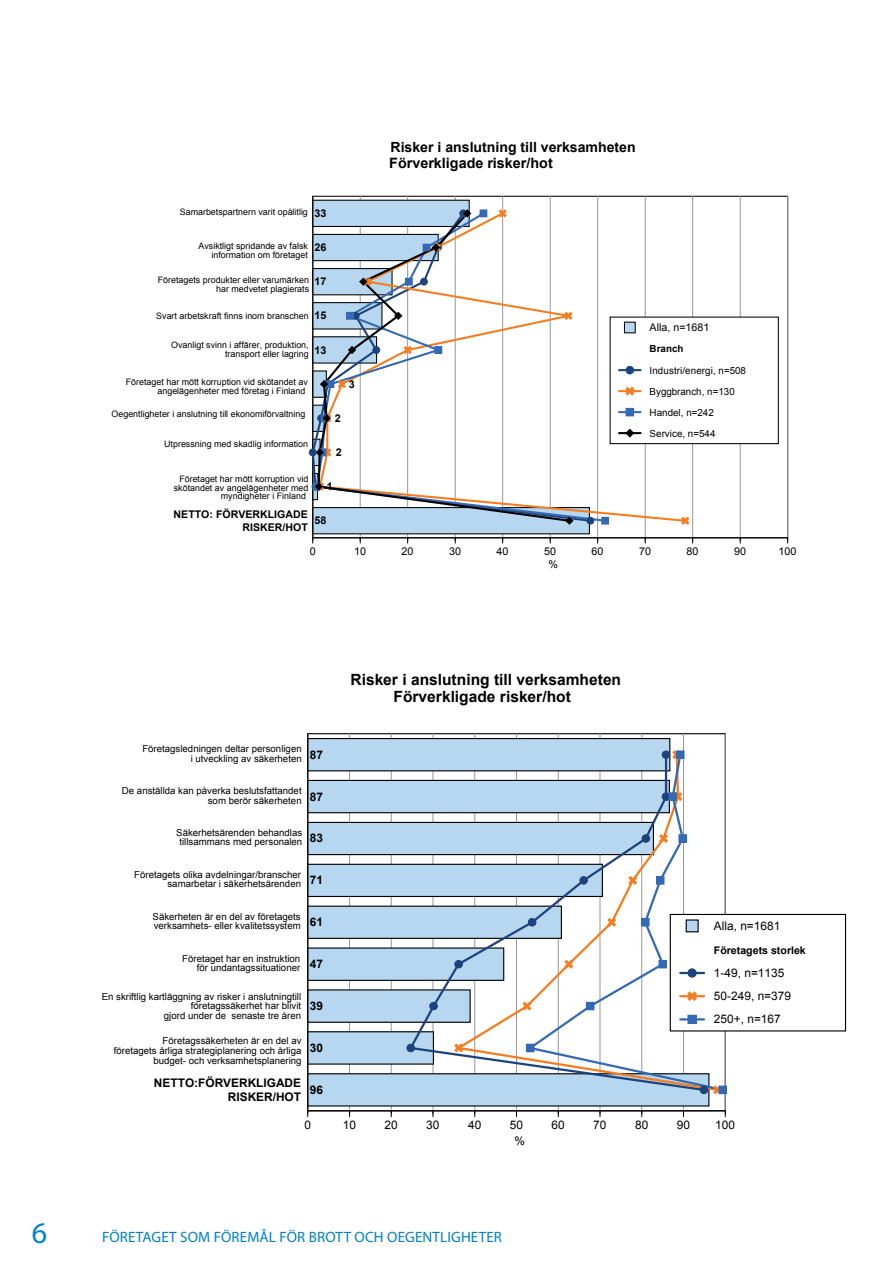
<style>
.page{position:relative;width:893px;height:1263px;background:#fff}
.page>*{position:absolute;margin:0;border:0;box-sizing:border-box;transform-origin:0 0}
.t1{font:30px "Myriad Pro";color:#0080c6}
.t2{font:700 15.45px/17.1px "Arial";color:#010101;text-align:center}
.t3{font:15px "Myriad Pro";letter-spacing:.01em;color:#0080c6}
.t4{font:700 14.25px "Arial";color:#010101}
.t5{font:700 14.1px "Arial";color:#010101}
.t6{font:11.85px/23.2px "Arial";letter-spacing:.005em;color:#010101}
.t7{font:700 11.85px/14.2px "Arial";color:#010101;text-align:right}
.t8{font:10.65px "Arial";letter-spacing:.005em;color:#010101}
.t9{font:700 10.65px "Arial";letter-spacing:.005em;color:#010101}
.t10{font:700 10.5px/12.6px "Arial";color:#010101;text-align:right}
.t11{font:9.75px/21px "Arial";letter-spacing:.005em;color:#000}
.t12{font:9.6px/9.6px "Arial";color:#010101;text-align:right}
.t13{font:8.85px/8.9px "Arial";color:#010101;text-align:right}
.s1{font-weight:700}
.s2{color:#010101}
</style>
<div class="page">
<hr style="left:308px;top:733px;width:417px;height:1px;background:#010101">
<hr style="left:349px;top:734px;width:1px;height:377px;background:#989898">
<hr style="left:391px;top:734px;width:1px;height:377px;background:#989898">
<hr style="left:433px;top:734px;width:1px;height:377px;background:#989898">
<hr style="left:474px;top:734px;width:1px;height:377px;background:#989898">
<hr style="left:516px;top:734px;width:1px;height:377px;background:#989898">
<hr style="left:558px;top:734px;width:1px;height:377px;background:#989898">
<hr style="left:600px;top:734px;width:1px;height:377px;background:#989898">
<hr style="left:641px;top:734px;width:1px;height:377px;background:#989898">
<hr style="left:683px;top:734px;width:1px;height:377px;background:#989898">
<hr style="left:725px;top:734px;width:1px;height:377px;background:#989898">
<div style="left:308px;top:738px;width:362px;height:33px;background:#b7d7f1"></div>
<div style="left:307px;top:738px;width:363px;height:33px;border:1px solid #010101"></div>
<div style="left:308px;top:780px;width:361px;height:33px;background:#b7d7f1"></div>
<div style="left:307px;top:780px;width:363px;height:33px;border:1px solid #010101"></div>
<div style="left:308px;top:822px;width:345px;height:32px;background:#b7d7f1"></div>
<div style="left:307px;top:822px;width:347px;height:33px;border:1px solid #010101"></div>
<div style="left:308px;top:864px;width:294px;height:32px;background:#b7d7f1"></div>
<div style="left:307px;top:864px;width:296px;height:33px;border:1px solid #010101"></div>
<div style="left:308px;top:906px;width:253px;height:32px;background:#b7d7f1"></div>
<div style="left:307px;top:905px;width:255px;height:34px;border:1px solid #010101"></div>
<div style="left:308px;top:948px;width:196px;height:32px;background:#b7d7f1"></div>
<div style="left:307px;top:947px;width:197px;height:34px;border:1px solid #010101"></div>
<div style="left:308px;top:990px;width:162px;height:32px;background:#b7d7f1"></div>
<div style="left:307px;top:989px;width:164px;height:34px;border:1px solid #010101"></div>
<div style="left:308px;top:1032px;width:125px;height:32px;background:#b7d7f1"></div>
<div style="left:307px;top:1031px;width:127px;height:34px;border:1px solid #010101"></div>
<div style="left:308px;top:1074px;width:401px;height:32px;background:#b7d7f1"></div>
<hr style="left:307px;top:734px;width:1px;height:377px;background:#010101">
<hr style="left:308px;top:1110px;width:417px;height:1px;background:#010101">
<div style="left:407px;top:1044px;width:8px;height:8px;border:1px solid #1d437d;border-radius:50%"></div>
<div style="left:719px;top:1086px;width:8px;height:8px;border:1px solid #3469b3"></div>
<div style="left:670px;top:914px;width:175px;height:117px;background:#fff"></div>
<div style="left:670px;top:914px;width:176px;height:117px;border:1px solid #010101"></div>
<svg style="left:408px;top:751px;width:317px;height:343px"></svg>
<hr style="left:680px;top:1018px;width:24px;height:2px;background:#3469b3">
<div style="left:688px;top:1015px;width:8px;height:8px;background:#3469b3"></div>
<hr style="left:313px;top:196px;width:475px;height:1px;background:#010101">
<hr style="left:360px;top:196px;width:1px;height:342px;background:#989898">
<hr style="left:407px;top:196px;width:1px;height:342px;background:#989898">
<hr style="left:455px;top:196px;width:1px;height:342px;background:#989898">
<hr style="left:502px;top:196px;width:1px;height:342px;background:#989898">
<hr style="left:550px;top:196px;width:1px;height:342px;background:#989898">
<hr style="left:597px;top:196px;width:1px;height:342px;background:#989898">
<hr style="left:645px;top:196px;width:1px;height:342px;background:#989898">
<hr style="left:692px;top:196px;width:1px;height:342px;background:#989898">
<hr style="left:740px;top:196px;width:1px;height:342px;background:#989898">
<hr style="left:787px;top:196px;width:1px;height:342px;background:#989898">
<div style="left:313px;top:200px;width:156px;height:26px;background:#b7d7f1"></div>
<div style="left:313px;top:508px;width:276px;height:26px;background:#b7d7f1"></div>
<hr style="left:312px;top:196px;width:1px;height:342px;background:#010101">
<hr style="left:313px;top:537px;width:475px;height:1px;background:#010101">
<div style="left:309px;top:449px;width:7px;height:7px;border:1px solid #1d437d;border-radius:50%"></div>
<div style="left:610px;top:317px;width:168px;height:127px;background:#fff"></div>
<div style="left:610px;top:317px;width:169px;height:127px;border:1px solid #010101"></div>
<svg style="left:310px;top:210px;width:379px;height:314px"></svg>
<p class="t13" style="left:180px;top:207px;width:130px">Samarbetspartnern varit opålitlig</p>
<p class="t9" style="left:314px;top:206px;width:13px">33</p>
<p class="t9" style="left:314px;top:240px;width:13px">26</p>
<p class="t9" style="left:314px;top:274px;width:13px">17</p>
<p class="t9" style="left:314px;top:309px;width:13px">15</p>
<p class="t9" style="left:314px;top:343px;width:13px">13</p>
<p class="t13" style="left:199px;top:242px;width:111px">Avsiktligt spridande av falsk information om företaget</p>
<p class="t13" style="left:158px;top:276px;width:153px">Företagets produkter eller varumärken har medvetet plagierats</p>
<p class="t13" style="left:156px;top:312px;width:154px">Svart arbetskraft finns inom branschen</p>
<p class="t13" style="left:171px;top:341px;width:139px">Ovanligt svinn i affärer, produktion, transport eller lagring</p>
<p class="t13" style="left:126px;top:378px;width:184px">Företaget har mött korruption vid skötandet av angelägenheter med företag i Finland</p>
<p class="t13" style="left:112px;top:409px;width:195px">Oegentligheter i anslutning till ekonomiförvaltning</p>
<p class="t13" style="left:164px;top:440px;width:145px">Utpressning med skadlig information</p>
<p class="t9" style="left:349px;top:377px;width:7px">3</p>
<p class="t9" style="left:335px;top:411px;width:7px">2</p>
<p class="t9" style="left:336px;top:445px;width:7px">2</p>
<p class="t13" style="left:174px;top:474px;width:136px">Företaget har mött korruption vid skötandet av angelägenheter med myndigheter i Finland</p>
<p class="t9" style="left:327px;top:479px;width:7px">1</p>
<p class="t10" style="left:174px;top:508px;width:136px">NETTO: FÖRVERKLIGADE<br>RISKER/HOT</p>
<p class="t9" style="left:314px;top:513px;width:13px">58</p>
<h3 class="t5" style="left:391px;top:138px;width:247px">Risker i anslutning till verksamheten</h3>
<h3 class="t4" style="left:389px;top:153px;width:165px">Förverkligade risker/hot</h3>
<p class="t8" style="left:650px;top:320px;width:61px">Alla, n=1681</p>
<p class="t11" style="left:650px;top:339px;width:98px"><span class="s1">Branch<br></span>Industri/energi<span class="s2">, n=508<br></span>Byggbranch<span class="s2">, n=130<br></span>Handel<span class="s2">, n=242<br></span>Service<span class="s2">, n=544</span></p>
<p class="t8" style="left:310px;top:544px;width:7px">0</p>
<p class="t8" style="left:354px;top:544px;width:13px">10</p>
<p class="t8" style="left:402px;top:544px;width:13px">20</p>
<p class="t8" style="left:449px;top:544px;width:13px">30</p>
<p class="t8" style="left:497px;top:544px;width:13px">40</p>
<p class="t8" style="left:544px;top:544px;width:13px">50</p>
<p class="t8" style="left:592px;top:544px;width:13px">60</p>
<p class="t8" style="left:639px;top:544px;width:13px">70</p>
<p class="t8" style="left:687px;top:544px;width:13px">80</p>
<p class="t8" style="left:734px;top:544px;width:13px">90</p>
<p class="t8" style="left:779px;top:544px;width:20px">100</p>
<p class="t8" style="left:548px;top:558px;width:11px">%</p>
<p class="t12" style="left:142px;top:744px;width:161px">Företagsledningen deltar personligen i utveckling av säkerheten</p>
<p class="t12" style="left:122px;top:786px;width:181px">De anställda kan påverka beslutsfattandet som berör säkerheten</p>
<p class="t12" style="left:176px;top:828px;width:128px;text-align:center">Säkerhetsärenden behandlas tillsammans med personalen</p>
<p class="t12" style="left:134px;top:870px;width:168px">Företagets olika avdelningar/branscher samarbetar i säkerhetsärenden</p>
<p class="t12" style="left:153px;top:911px;width:150px;text-align:left">Säkerheten är en del av företagets verksamhets- eller kvalitetssystem</p>
<p class="t12" style="left:182px;top:953px;width:120px">Företaget har en instruktion för undantagssituationer</p>
<p class="t12" style="left:102px;top:991px;width:201px">En skriftlig kartläggning av risker i anslutningtill företagssäkerhet har blivit<br>gjord under de senaste tre åren</p>
<p class="t12" style="left:114px;top:1036px;width:189px">Företagssäkerheten är en del av<br>företagets årliga strategiplanering och årliga budget- och verksamhetsplanering</p>
<p class="t7" style="left:154px;top:1076px;width:149px">NETTO:FÖRVERKLIGADE<br>RISKER/HOT</p>
<p class="t7" style="left:310px;top:748px;width:15px">87</p>
<p class="t7" style="left:310px;top:790px;width:15px">87</p>
<p class="t7" style="left:310px;top:831px;width:15px">83</p>
<p class="t7" style="left:310px;top:873px;width:15px">71</p>
<p class="t7" style="left:310px;top:915px;width:15px">61</p>
<p class="t7" style="left:310px;top:957px;width:15px">47</p>
<p class="t7" style="left:310px;top:999px;width:15px">39</p>
<p class="t7" style="left:310px;top:1041px;width:15px">30</p>
<p class="t7" style="left:310px;top:1083px;width:15px">96</p>
<h2 class="t2" style="left:350px;top:671px;width:272px">Risker i anslutning till verksamheten<br>Förverkligade risker/hot</h2>
<p class="t6" style="left:714px;top:914px;width:68px">Alla, n=1681</p>
<p class="t10" style="left:714px;top:944px;width:93px">Företagets storlek</p>
<p class="t6" style="left:714px;top:961px;width:79px">1-49, n=1135<br>50-249, n=379<br>250+, n=167</p>
<p class="t6" style="left:304px;top:1114px;width:8px">0</p>
<p class="t6" style="left:343px;top:1114px;width:15px">10</p>
<p class="t6" style="left:385px;top:1114px;width:15px">20</p>
<p class="t6" style="left:426px;top:1114px;width:15px">30</p>
<p class="t6" style="left:468px;top:1114px;width:15px">40</p>
<p class="t6" style="left:510px;top:1114px;width:15px">50</p>
<p class="t6" style="left:552px;top:1114px;width:15px">60</p>
<p class="t6" style="left:593px;top:1114px;width:15px">70</p>
<p class="t6" style="left:635px;top:1114px;width:15px">80</p>
<p class="t6" style="left:677px;top:1114px;width:15px">90</p>
<p class="t6" style="left:715px;top:1114px;width:21px">100</p>
<p class="t6" style="left:515px;top:1129px;width:12px">%</p>
<h1 class="t1" style="left:32px;top:1214px;width:17px">6</h1>
<h3 class="t3" style="left:102px;top:1227px;width:401px">FÖRETAGET SOM FÖREMÅL FÖR BROTT OCH OEGENTLIGHETER</h3>
</div>
